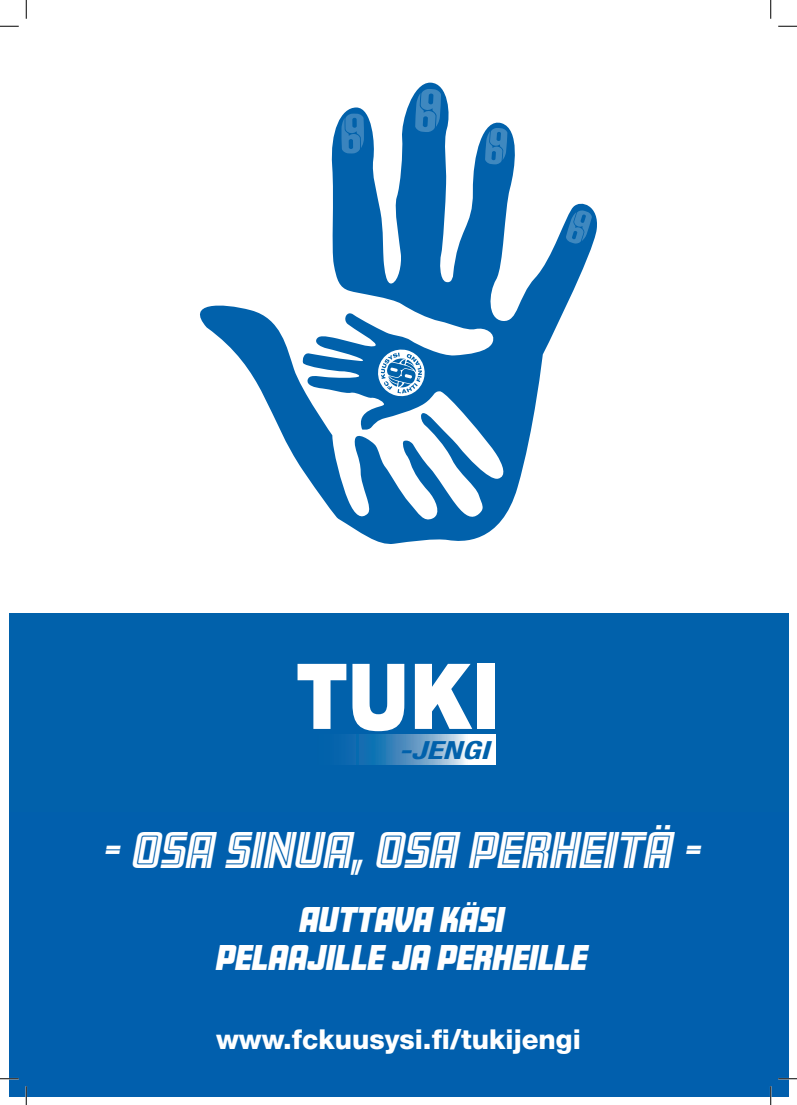
<style>
.page{position:relative;width:797px;height:1105px;background:#fff}
.page>*{position:absolute;margin:0;border:0;box-sizing:border-box;transform-origin:0 0}
.t1{font:900 expanded 91.12px "Helvetica Neue LT Pro";color:#fff;scale:.67 1}
.t2{font:italic 45px "Amboy Inline";color:#fff}
.t3{font:italic 900 31.25px/37.5px "Amboy";color:#fff;text-align:center}
.t4{font:800 27.5px "Helvetica Neue LT Pro";color:#fff}
.t5{font:italic 700 condensed 25px "Helvetica Neue LT Pro";color:#0161ab;scale:1.33 1}
</style>
<div class="page">
<div style="left:9px;top:773px;width:779px;height:323px;background:#015fad"></div>
<svg style="left:200px;top:82px;width:397px;height:462px"></svg>
<svg style="left:375px;top:347px;width:52px;height:52px"></svg>
<svg style="left:341px;top:114px;width:23px;height:39px"></svg>
<svg style="left:415px;top:89px;width:26px;height:43px"></svg>
<svg style="left:485px;top:128px;width:22px;height:36px"></svg>
<svg style="left:566px;top:210px;width:26px;height:34px"></svg>
<div style="left:9px;top:613px;width:779px;height:199px;background:#0161ab"></div>
<svg style="left:346px;top:734px;width:149px;height:31px;background:#7aacd1"></svg>
<svg style="left:0;top:25px;width:19px;height:2px"></svg>
<svg style="left:778px;top:25px;width:19px;height:2px"></svg>
<svg style="left:0;top:1078px;width:19px;height:1px"></svg>
<svg style="left:778px;top:1078px;width:19px;height:1px"></svg>
<svg style="left:25px;top:0;width:2px;height:19px"></svg>
<svg style="left:25px;top:1086px;width:2px;height:19px"></svg>
<svg style="left:770px;top:0;width:1px;height:19px"></svg>
<svg style="left:770px;top:1086px;width:1px;height:19px"></svg>
<h1 class="t1" style="left:298px;top:637px;width:302px">TUKI</h1>
<p class="t5" style="left:398px;top:734px;width:69px">-JENGI</p>
<h2 class="t2" style="left:101px;top:823px;width:609px">- OSA SINUA,OSA PERHEITÄ -</h2>
<p class="t3" style="left:214px;top:900px;width:379px">AUTTAVA KÄSI<br>PELAAJILLE JA PERHEILLE</p>
<p class="t4" style="left:216px;top:1022px;width:366px">www.fckuusysi.fi/tukijengi</p>
</div>
